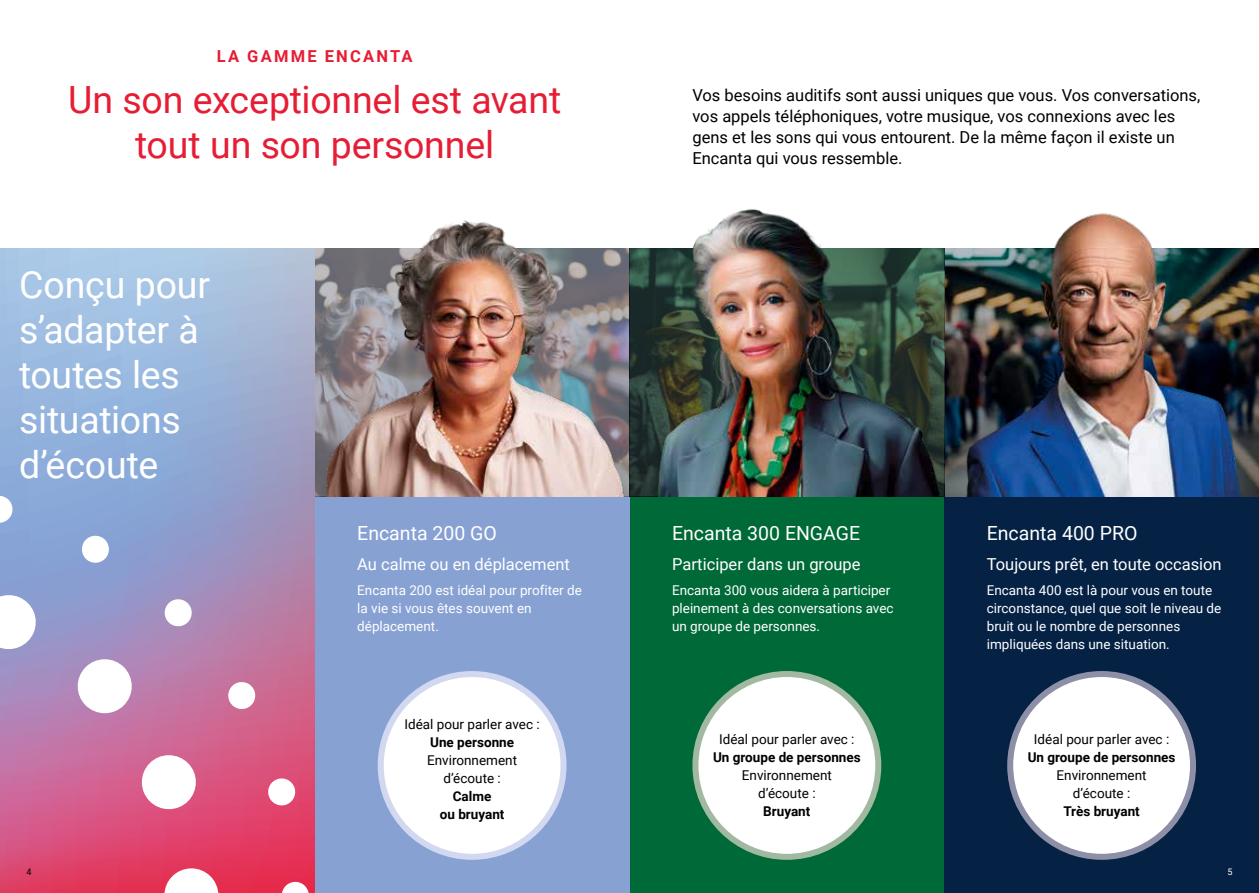
<style>
.page{position:relative;width:1259px;height:893px;background:#fff}
.page>*{position:absolute;margin:0;border:0;box-sizing:border-box;transform-origin:0 0}
.t1{font:37.5px/45px "Roboto";letter-spacing:-.005em;color:#fff}
.t2{font:37.5px/45px "Roboto";letter-spacing:-.005em;color:#e61d34;text-align:center}
.t3{font:19.5px "Roboto";color:#fff}
.t4{font:16.5px/21px "Roboto";color:#000}
.t5{font:16.5px "Roboto";color:#fff}
.t6{font:700 16.5px "Roboto";letter-spacing:.135em;color:#e61d34}
.t7{font:13.5px/18px "Roboto";color:#fff}
.t8{font:13.5px/18px "Roboto";color:#000;text-align:center}
.t9{font:700 13.5px/18px "Roboto";color:#000;text-align:center}
.t10{font:9px "Roboto";color:#000}
.t11{font:9px "Roboto";color:#fff}
</style>
<div class="page">
<div style="left:629px;top:496px;width:315px;height:397px;background:#006938"></div>
<div style="left:944px;top:496px;width:315px;height:397px;background:#052245"></div>
<div style="left:315px;top:496px;width:314px;height:397px;background:#87a1d3"></div>
<div style="left:695px;top:674px;width:183px;height:183px;background:#fff;border-radius:50%"></div>
<div style="left:692px;top:671px;width:189px;height:189px;border:6px solid #a2b9a1;border-radius:50%"></div>
<div style="left:381px;top:674px;width:182px;height:183px;background:#fff;border-radius:50%"></div>
<div style="left:378px;top:671px;width:188px;height:189px;border:6px solid #d1d8ef;border-radius:50%"></div>
<div style="left:1010px;top:674px;width:183px;height:183px;background:#fff;border-radius:50%"></div>
<div style="left:1007px;top:671px;width:189px;height:189px;border:6px solid #8c8fa6;border-radius:50%"></div>
<img style="left:315px;top:209px;width:944px;height:287px">
<svg style="left:0;top:248px;width:315px;height:645px;background:#ae8eb8"></svg>
<svg style="left:164px;top:868px;width:54px;height:25px"></svg>
<svg style="left:138px;top:751px;width:61px;height:62px"></svg>
<svg style="left:75px;top:657px;width:59px;height:59px"></svg>
<svg style="left:0;top:591px;width:39px;height:62px"></svg>
<svg style="left:282px;top:882px;width:27px;height:11px"></svg>
<svg style="left:267px;top:777px;width:30px;height:30px"></svg>
<svg style="left:226px;top:680px;width:31px;height:31px"></svg>
<svg style="left:163px;top:598px;width:30px;height:30px"></svg>
<svg style="left:80px;top:534px;width:31px;height:31px"></svg>
<svg style="left:0;top:494px;width:14px;height:30px"></svg>
<p class="t6" style="left:217px;top:45px;width:197px">LA GAMME ENCANTA</p>
<h1 class="t2" style="left:68px;top:76px;width:494px">Un son exceptionnel est avant tout un son personnel</h1>
<p class="t4" style="left:692px;top:84px;width:509px">Vos besoins auditifs sont aussi uniques que vous. Vos conversations, vos appels téléphoniques, votre musique, vos connexions avec les gens et les sons qui vous entourent. De la même façon il existe un Encanta qui vous ressemble.</p>
<h1 class="t1" style="left:19px;top:260px;width:192px">Conçu pour s’adapter à toutes les situations d’écoute</h1>
<h2 class="t3" style="left:357px;top:520px;width:141px">Encanta 200 GO</h2>
<p class="t5" style="left:357px;top:553px;width:214px">Au calme ou en déplacement</p>
<p class="t7" style="left:357px;top:580px;width:226px">Encanta 200 est idéal pour profiter de la vie si vous êtes souvent en déplacement.</p>
<p class="t8" style="left:404px;top:714px;width:137px">Idéal pour parler avec :</p>
<p class="t9" style="left:430px;top:732px;width:85px">Une personne</p>
<p class="t8" style="left:427px;top:750px;width:91px">Environnement d’écoute :</p>
<p class="t9" style="left:440px;top:786px;width:66px">Calme<br>ou bruyant</p>
<h2 class="t3" style="left:672px;top:520px;width:190px">Encanta 300 ENGAGE</h2>
<h2 class="t3" style="left:986px;top:520px;width:152px">Encanta 400 PRO</h2>
<p class="t5" style="left:986px;top:553px;width:236px">Toujours prêt, en toute occasion</p>
<p class="t7" style="left:986px;top:580px;width:236px">Encanta 400 est là pour vous en toute circonstance, quel que soit le niveau de bruit ou le nombre de personnes impliquées dans une situation.</p>
<p class="t5" style="left:672px;top:553px;width:190px">Participer dans un groupe</p>
<p class="t7" style="left:672px;top:580px;width:223px">Encanta 300 vous aidera à participer pleinement à des conversations avec un groupe de personnes.</p>
<p class="t8" style="left:719px;top:729px;width:137px">Idéal pour parler avec :</p>
<p class="t9" style="left:713px;top:747px;width:149px">Un groupe de personnes</p>
<p class="t8" style="left:742px;top:765px;width:91px">Environnement d’écoute :</p>
<p class="t9" style="left:763px;top:801px;width:49px">Bruyant</p>
<p class="t8" style="left:1034px;top:729px;width:137px">Idéal pour parler avec :</p>
<p class="t9" style="left:1027px;top:747px;width:149px">Un groupe de personnes</p>
<p class="t8" style="left:1056px;top:765px;width:91px">Environnement d’écoute :</p>
<p class="t9" style="left:1063px;top:801px;width:78px">Très bruyant</p>
<p class="t10" style="left:26px;top:865px;width:7px">4</p>
<p class="t11" style="left:1227px;top:865px;width:7px">5</p>
</div>
